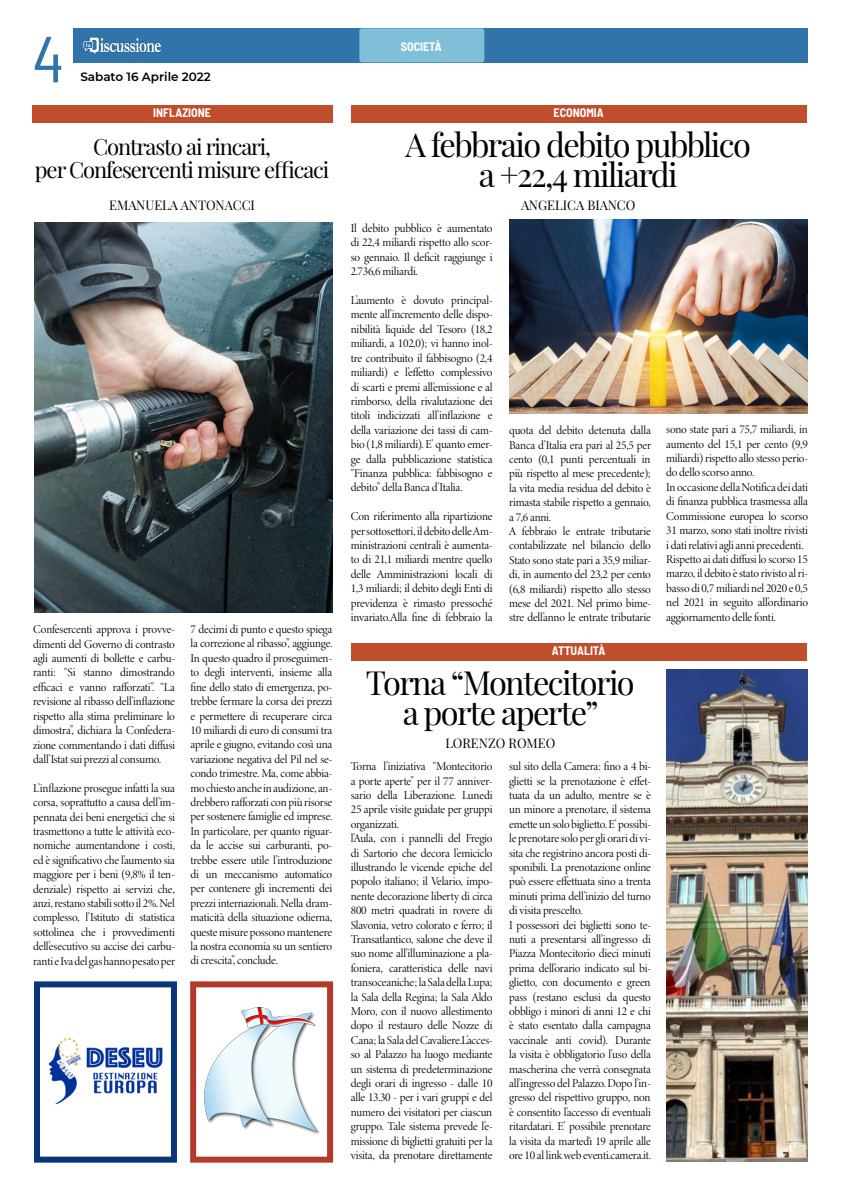
<style>
.page{position:relative;width:842px;height:1191px;background:#fff}
.page>*{position:absolute;margin:0;border:0;box-sizing:border-box;transform-origin:0 0}
.t1{font:semi-condensed 65px "Barlow";color:#3174a9}
.t2{font:32.6px/30px "Playfair Display";letter-spacing:-.05em;color:#020203;text-align:center}
.t3{font:22px/23px "Playfair Display";letter-spacing:-.05em;color:#020203;text-align:center}
.t4{font:13px "Playfair Display";color:#000}
.t5{font:12px/14.4px "Minion Variable Concept";letter-spacing:-.06em;color:#000;text-align:justify}
.t6{font:700 semi-condensed 12px "Barlow";color:#fff}
.t7{font:600 12px "Montserrat";color:#020203}
</style>
<div class="page">
<div style="left:74px;top:28px;width:734px;height:34px;background:#3174a9"></div>
<div style="left:359px;top:28px;width:125px;height:34px;background:#7fc0d8;border-radius:3px"></div>
<img style="left:83px;top:37px;width:78px;height:17px">
<div style="left:32px;top:105px;width:300px;height:18px;background:#c04e2d"></div>
<div style="left:351px;top:105px;width:456px;height:18px;background:#c04e2d"></div>
<div style="left:34px;top:981px;width:143px;height:181px;border:6px solid #0a3678"></div>
<img style="left:48px;top:1037px;width:115px;height:67px">
<img style="left:204px;top:1007px;width:116px;height:128px">
<div style="left:190px;top:981px;width:143px;height:181px;border:6px solid #b5382c"></div>
<img style="left:34px;top:223px;width:298px;height:389px">
<div style="left:351px;top:643px;width:456px;height:17px;background:#c04e2d"></div>
<img style="left:510px;top:219px;width:298px;height:194px">
<img style="left:666px;top:669px;width:142px;height:492px">
<h1 class="t1" style="left:33px;top:12px;width:33px">4</h1>
<p class="t7" style="left:80px;top:69px;width:132px">Sabato 16 Aprile 2022</p>
<p class="t6" style="left:153px;top:104px;width:59px">INFLAZIONE</p>
<h3 class="t3" style="left:35px;top:133px;width:296px">Contrasto ai rincari,<br>per Confesercenti misure efficaci</h3>
<p class="t4" style="left:109px;top:195px;width:147px">EMANUELA ANTONACCI</p>
<p class="t5" style="left:33px;top:622px;width:144px">Confesercenti approva i provve&shy;dimenti del Governo di contrasto agli aumenti di bollette e carbu&shy;ranti: “Si stanno dimostrando efficaci e vanno rafforzati”. “La revisione al ribasso dell’inflazione rispetto alla stima preliminare lo dimostra”, dichiara la Confedera&shy;zione commentando i dati diffusi dall’Istat sui prezzi al consumo.</p>
<p class="t5" style="left:33px;top:780px;width:144px">L’inflazione prosegue infatti la sua corsa, soprattutto a causa dell’im&shy;pennata dei beni energetici che si trasmettono a tutte le attività eco&shy;nomiche aumentandone i costi, ed è significativo che l’aumento sia maggiore per i beni (9,8% il ten&shy;denziale) rispetto ai servizi che, anzi, restano stabili sotto il 2%. Nel complesso, l’Istituto di statistica sottolinea che i provvedimenti dell’esecutivo su accise dei carbu&shy;ranti e Iva del gas hanno pesato per</p>
<p class="t5" style="left:191px;top:622px;width:144px">7 decimi di punto e questo spiega la correzione al ribasso”, aggiunge.<br>In questo quadro il proseguimen&shy;to degli interventi, insieme alla fine dello stato di emergenza, po&shy;trebbe fermare la corsa dei prezzi e permettere di recuperare circa 10 miliardi di euro di consumi tra aprile e giugno, evitando così una variazione negativa del Pil nel se&shy;condo trimestre. Ma, come abbia&shy;mo chiesto anche in audizione, an&shy;drebbero rafforzati con più risorse per sostenere famiglie ed imprese.<br>In particolare, per quanto riguar&shy;da le accise sui carburanti, po&shy;trebbe essere utile l’introduzione di un meccanismo automatico per contenere gli incrementi dei prezzi internazionali. Nella dram&shy;maticità della situazione odierna, queste misure possono mantenere la nostra economia su un sentiero di crescita”, conclude.</p>
<p class="t6" style="left:401px;top:38px;width:42px">SOCIETÀ</p>
<p class="t6" style="left:554px;top:104px;width:52px">ECONOMIA</p>
<h2 class="t2" style="left:406px;top:127px;width:347px">A febbraio debito pubblico a +22,4 miliardi</h2>
<p class="t4" style="left:521px;top:195px;width:116px">ANGELICA BIANCO</p>
<p class="t5" style="left:351px;top:221px;width:144px">Il debito pubblico è aumentato di 22,4 miliardi rispetto allo scor&shy;so gennaio. Il deficit raggiunge i 2.736,6 miliardi.</p>
<p class="t5" style="left:351px;top:293px;width:144px">L’aumento è dovuto principal&shy;mente all’incremento delle dispo&shy;nibilità liquide del Tesoro (18,2 miliardi, a 102,0); vi hanno inol&shy;tre contribuito il fabbisogno (2,4 miliardi) e l’effetto complessivo di scarti e premi all’emissione e al rimborso, della rivalutazione dei titoli indicizzati all’inflazione e della variazione dei tassi di cam&shy;bio (1,8 miliardi). E’ quanto emer&shy;ge dalla pubblicazione statistica “Finanza pubblica: fabbisogno e debito” della Banca d’Italia.</p>
<p class="t5" style="left:351px;top:509px;width:144px">Con riferimento alla ripartizione per sottosettori, il debito delle Am&shy;ministrazioni centrali è aumenta&shy;to di 21,1 miliardi mentre quello delle Amministrazioni locali di 1,3 miliardi; il debito degli Enti di previdenza è rimasto pressoché invariato.Alla fine di febbraio la</p>
<p class="t5" style="left:509px;top:423px;width:144px;text-align:left">quota del debito detenuta dalla<br>Banca d’Italia era pari al 25,5 per cento (0,1 punti percentuali in più rispetto al mese precedente); la vita media residua del debito è rimasta stabile rispetto a gennaio, a 7,6 anni.<br>A febbraio le entrate tributarie contabilizzate nel bilancio dello<br>Stato sono state pari a 35,9 miliar&shy;di, in aumento del 23,2 per cento (6,8 miliardi) rispetto allo stesso mese del 2021. Nel primo bime&shy;stre dell’anno le entrate tributarie</p>
<p class="t5" style="left:666px;top:422px;width:144px;text-align:left">sono state pari a 75,7 miliardi, in aumento del 15,1 per cento (9,9 miliardi) rispetto allo stesso perio&shy;do dello scorso anno.<br>In occasione della Notifica dei dati di finanza pubblica trasmessa alla Commissione europea lo scorso 31 marzo, sono stati inoltre rivisti i dati relativi agli anni precedenti.<br>Rispetto ai dati diffusi lo scorso 15 marzo, il debito è stato rivisto al ri&shy;basso di 0,7 miliardi nel 2020 e 0,5 nel 2021 in seguito all’ordinario aggiornamento delle fonti.</p>
<p class="t6" style="left:552px;top:642px;width:55px">ATTUALITÀ</p>
<h2 class="t2" style="left:366px;top:665px;width:270px">Torna “Montecitorio a porte aperte”</h2>
<p class="t4" style="left:445px;top:733px;width:112px">LORENZO ROMEO</p>
<p class="t5" style="left:351px;top:759px;width:144px;text-align:left">Torna l’iniziativa “Montecitorio a porte aperte” per il 77 anniver&shy;sario della Liberazione. Lunedi 25 aprile visite guidate per gruppi organizzati.<br>l’Aula, con i pannelli del Fregio di Sartorio che decora l’emiciclo illustrando le vicende epiche del popolo italiano; il Velario, impo&shy;nente decorazione liberty di circa 800 metri quadrati in rovere di Slavonia, vetro colorato e ferro; il Transatlantico, salone che deve il suo nome all’illuminazione a pla&shy;foniera, caratteristica delle navi transoceaniche; la Sala della Lupa; la Sala della Regina; la Sala Aldo Moro, con il nuovo allestimento dopo il restauro delle Nozze di Cana; la Sala del Cavaliere.L’acces&shy;so al Palazzo ha luogo mediante un sistema di predeterminazione degli orari di ingresso - dalle 10 alle 13.30 - per i vari gruppi e del numero dei visitatori per ciascun gruppo. Tale sistema prevede l’e&shy;missione di biglietti gratuiti per la visita, da prenotare direttamente</p>
<p class="t5" style="left:509px;top:759px;width:144px;text-align:left">sul sito della Camera: fino a 4 bi&shy;glietti se la prenotazione è effet&shy;tuata da un adulto, mentre se è un minore a prenotare, il sistema emette un solo biglietto.E’ possibi&shy;le prenotare solo per gli orari di vi&shy;sita che registrino ancora posti di&shy;sponibili. La prenotazione online può essere effettuata sino a trenta minuti prima dell’inizio del turno di visita prescelto.<br>I possessori dei biglietti sono te&shy;nuti a presentarsi all’ingresso di Piazza Montecitorio dieci minuti prima dell’orario indicato sul bi&shy;glietto, con documento e green pass (restano esclusi da questo obbligo i minori di anni 12 e chi è stato esentato dalla campagna vaccinale anti covid). Durante la visita è obbligatorio l’uso della mascherina che verrà consegnata all’ingresso del Palazzo. Dopo l’in&shy;gresso del rispettivo gruppo, non è consentito l’accesso di eventuali ritardatari. E’ possibile prenotare la visita da martedì 19 aprile alle ore 10 al link web eventi.camera.it.</p>
</div>
